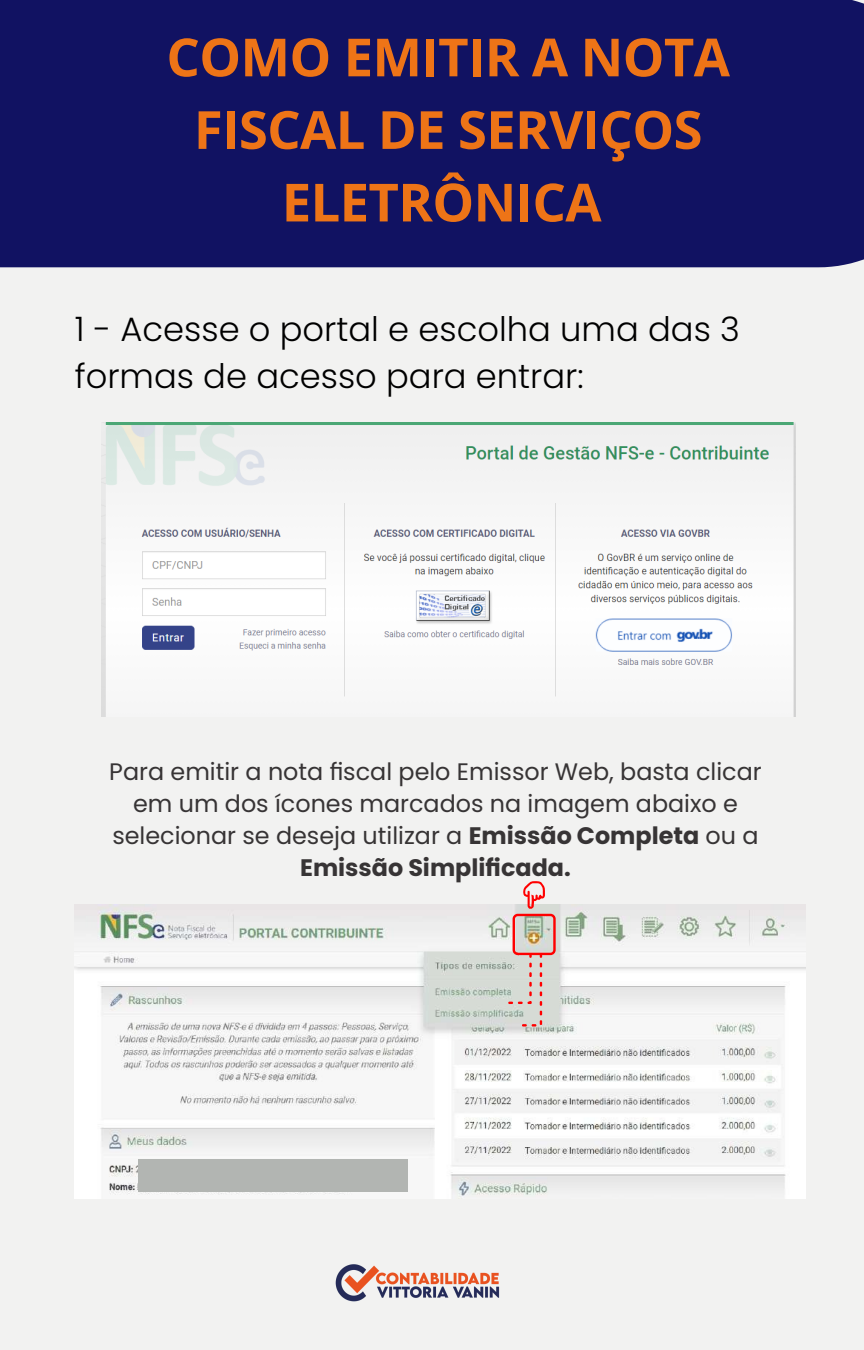
<style>
.page{position:relative;width:864px;height:1350px;background:#f2f2f1}
.page>*{position:absolute;margin:0;border:0;box-sizing:border-box;transform-origin:0 0}
.t1{font:700 52.65px/72.5px "Open Sans";letter-spacing:-.01em;color:#ee7417;text-align:center}
.t2{font:300 33.75px/47.2px "Poppins";color:#000}
.t3{font:23.85px/31.9px "Poppins";color:#373435;text-align:center}
.s1{font-weight:700}
</style>
<div class="page">
<img style="left:75px;top:904px;width:730px;height:294px">
<div style="left:513px;top:914px;width:43px;height:41px;border:2px solid #f00;border-radius:4px"></div>
<svg style="left:523px;top:881px;width:22px;height:28px"></svg>
<svg style="left:508px;top:953px;width:34px;height:74px"></svg>
<div style="left:0;top:0;width:864px;height:267px;background:#111262"></div>
<img style="left:102px;top:423px;width:693px;height:293px">
<div style="left:138px;top:1159px;width:269px;height:32px;background:#b2b5b2"></div>
<img style="left:335px;top:1264px;width:165px;height:38px">
<p class="t1" style="left:166px;top:20px;width:565px">COMO EMITIR A NOTA<br>FISCAL DE SERVIÇOS<br>ELETRÔNICA</p>
<p class="t2" style="left:75px;top:305px;width:667px">1 - Acesse o portal e escolha uma das 3 formas de acesso para entrar:</p>
<p class="t3" style="left:109px;top:755px;width:654px">Para emitir a nota fiscal pelo Emissor Web, basta clicar em um dos ícones marcados na imagem abaixo e selecionar se deseja utilizar a <span class="s1">Emissão Completa</span> ou a <span class="s1">Emissão Simplificada.</span></p>
</div>
